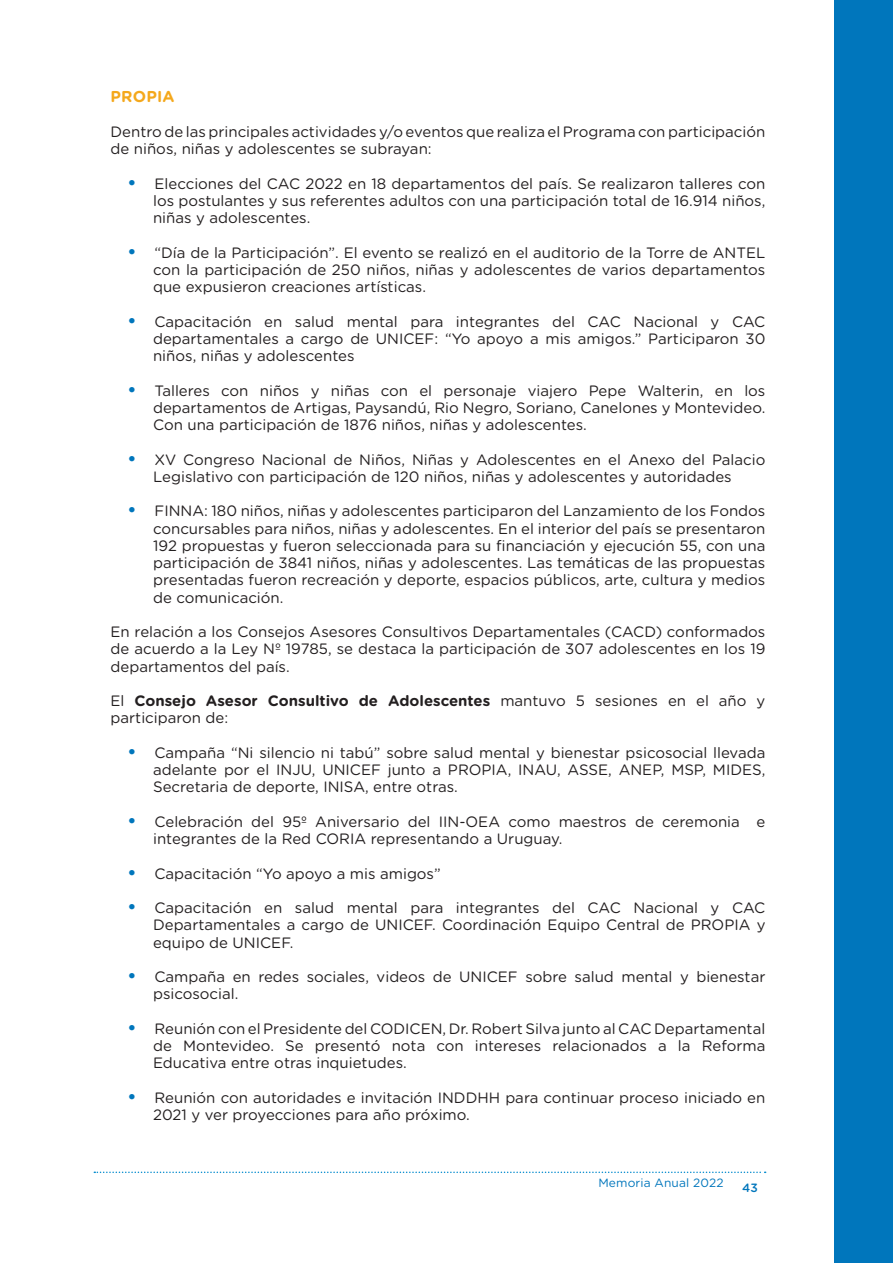
<style>
.page{position:relative;width:893px;height:1263px;background:#fff}
.page>*{position:absolute;margin:0;border:0;box-sizing:border-box;transform-origin:0 0}
.t1{font:700 15.75px "Gotham Rounded";letter-spacing:.01em;color:#f4a81c}
.t2{font:15px/17.2px "Gotham Rounded";color:#231f20;text-align:justify}
.t3{font:12px "Gotham Rounded";letter-spacing:.01em;color:#0076bc}
.t4{font:500 12px "Gotham Rounded";color:#0076bc}
.s1{font-weight:700;font-size:18px;color:#0076bc}
.s2{font-weight:700}
</style>
<div class="page">
<div style="left:834px;top:0;width:59px;height:1263px;background:#0076bc"></div>
<svg style="left:94px;top:1171px;width:672px;height:2px"></svg>
<p class="t1" style="left:111px;top:85px;width:65px">PROPIA</p>
<p class="t2" style="left:111px;top:122px;width:656px">Dentro de las principales actividades y/o eventos que realiza el Programa con participación de niños, niñas y adolescentes se subrayan:</p>
<p class="t2" style="left:153px;top:174px;width:614px;text-indent:-26px"><span class="s1">•</span> Elecciones del CAC 2022 en 18 departamentos del país. Se realizaron talleres con los postulantes y sus referentes adultos con una participación total de 16.914 niños, niñas y adolescentes.</p>
<p class="t2" style="left:153px;top:243px;width:614px;text-indent:-26px"><span class="s1">•</span> “Día de la Participación”. El evento se realizó en el auditorio de la Torre de ANTEL con la participación de 250 niños, niñas y adolescentes de varios departamentos que expusieron creaciones artísticas.</p>
<p class="t2" style="left:153px;top:312px;width:614px;text-indent:-26px"><span class="s1">•</span> Capacitación en salud mental para integrantes del CAC Nacional y CAC departamentales a cargo de UNICEF: “Yo apoyo a mis amigos.” Participaron 30 niños, niñas y adolescentes</p>
<p class="t2" style="left:153px;top:381px;width:614px;text-indent:-26px"><span class="s1">•</span> Talleres con niños y niñas con el personaje viajero Pepe Walterin, en los departamentos de Artigas, Paysandú, Rio Negro, Soriano, Canelones y Montevideo.<br>Con una participación de 1876 niños, niñas y adolescentes.</p>
<p class="t2" style="left:128px;top:450px;width:639px;text-align:center"><span class="s1">•</span> XV Congreso Nacional de Niños, Niñas y Adolescentes en el Anexo del Palacio<br>Legislativo con participación de 120 niños, niñas y adolescentes y autoridades</p>
<p class="t2" style="left:153px;top:502px;width:614px;text-indent:-26px"><span class="s1">•</span> FINNA: 180 niños, niñas y adolescentes participaron del Lanzamiento de los Fondos concursables para niños, niñas y adolescentes. En el interior del país se presentaron 192 propuestas y fueron seleccionada para su financiación y ejecución 55, con una participación de 3841 niños, niñas y adolescentes. Las temáticas de las propuestas presentadas fueron recreación y deporte, espacios públicos, arte, cultura y medios de comunicación.</p>
<p class="t2" style="left:111px;top:622px;width:656px">En relación a los Consejos Asesores Consultivos Departamentales (CACD) conformados de acuerdo a la Ley Nº 19785, se destaca la participación de 307 adolescentes en los 19 departamentos del país.</p>
<p class="t2" style="left:111px;top:691px;width:656px">El <span class="s2">Consejo Asesor Consultivo de Adolescentes</span> mantuvo 5 sesiones en el año y participaron de:</p>
<p class="t2" style="left:153px;top:743px;width:614px;text-indent:-26px"><span class="s1">•</span> Campaña “Ni silencio ni tabú” sobre salud mental y bienestar psicosocial llevada adelante por el INJU, UNICEF junto a PROPIA, INAU, ASSE, ANEP, MSP, MIDES, Secretaria de deporte, INISA, entre otras.</p>
<p class="t2" style="left:153px;top:812px;width:614px;text-indent:-26px"><span class="s1">•</span> Celebración del 95º Aniversario del IIN-OEA como maestros de ceremonia e integrantes de la Red CORIA representando a Uruguay.</p>
<p class="t2" style="left:128px;top:864px;width:315px"><span class="s1">•</span> Capacitación “Yo apoyo a mis amigos”</p>
<p class="t2" style="left:153px;top:898px;width:614px;text-indent:-26px"><span class="s1">•</span> Capacitación en salud mental para integrantes del CAC Nacional y CAC Departamentales a cargo de UNICEF. Coordinación Equipo Central de PROPIA y equipo de UNICEF.</p>
<p class="t2" style="left:153px;top:967px;width:614px;text-indent:-26px"><span class="s1">•</span> Campaña en redes sociales, videos de UNICEF sobre salud mental y bienestar psicosocial.</p>
<p class="t2" style="left:153px;top:1019px;width:614px;text-indent:-26px"><span class="s1">•</span> Reunión con el Presidente del CODICEN, Dr. Robert Silva junto al CAC Departamental de Montevideo. Se presentó nota con intereses relacionados a la Reforma Educativa entre otras inquietudes.</p>
<p class="t2" style="left:153px;top:1088px;width:614px;text-indent:-26px"><span class="s1">•</span> Reunión con autoridades e invitación INDDHH para continuar proceso iniciado en<br>2021 y ver proyecciones para año próximo.</p>
<p class="t3" style="left:598px;top:1174px;width:127px">Memoria Anual 2022</p>
<p class="t4" style="left:742px;top:1179px;width:17px">43</p>
</div>
